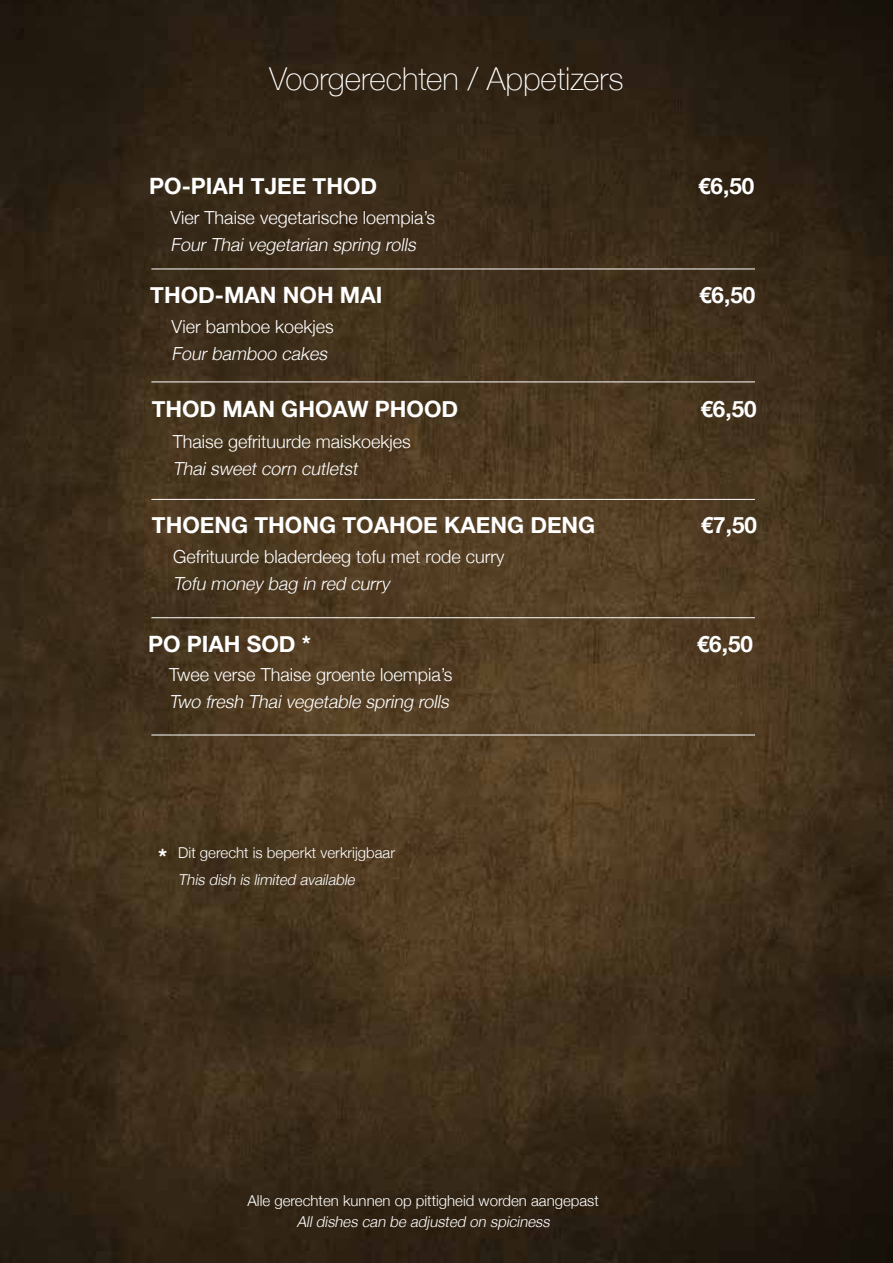
<style>
.page{position:relative;width:893px;height:1263px;background:#fff}
.page>*{position:absolute;margin:0;border:0;box-sizing:border-box;transform-origin:0 0}
.t1{font:100 31.5px "Helvetica Neue";color:#fff}
.t2{font:700 22.5px "Helvetica Neue";color:#fff}
.t3{font:300 18px "Helvetica Neue";color:#fff}
.t4{font:italic 300 18px "Helvetica Neue";color:#fff}
.t5{font:300 15px "Helvetica Neue";color:#fff}
.t6{font:italic 300 15px "Helvetica Neue";color:#fff}
</style>
<div class="page">
<img style="left:0;top:0;width:893px;height:1263px">
<hr style="left:151px;top:269px;width:604px;height:1px;background:#fff">
<hr style="left:151px;top:499px;width:604px;height:1px;background:#fff">
<hr style="left:151px;top:617px;width:604px;height:1px;background:#fff">
<hr style="left:151px;top:735px;width:604px;height:1px;background:#fff">
<hr style="left:151px;top:382px;width:604px;height:1px;background:#fff">
<h1 class="t1" style="left:269px;top:55px;width:356px">Voorgerechten / Appetizers</h1>
<p class="t2" style="left:149px;top:168px;width:229px">PO-PIAH TJEE THOD</p>
<p class="t2" style="left:698px;top:168px;width:58px">€6,50</p>
<p class="t3" style="left:171px;top:203px;width:266px">Vier Thaise vegetarische loempia’s</p>
<p class="t4" style="left:171px;top:230px;width:252px">FourThaivegetarian spring rolls</p>
<p class="t2" style="left:150px;top:278px;width:234px">THOD-MAN NOH MAI</p>
<p class="t2" style="left:699px;top:278px;width:58px">€6,50</p>
<p class="t3" style="left:172px;top:312px;width:164px">Vier bamboe koekjes</p>
<p class="t4" style="left:172px;top:339px;width:162px">Fourbamboo cakes</p>
<p class="t2" style="left:152px;top:392px;width:308px">THOD MAN GHOAW PHOOD</p>
<p class="t2" style="left:700px;top:392px;width:58px">€6,50</p>
<p class="t3" style="left:173px;top:427px;width:240px">Thaise gefrituurde maiskoekjes</p>
<p class="t4" style="left:173px;top:454px;width:191px">Thaisweetcorn cutletst</p>
<p class="t2" style="left:152px;top:507px;width:445px">THOENG THONG TOAHOE KAENG DENG</p>
<p class="t2" style="left:701px;top:507px;width:58px">€7,50</p>
<p class="t3" style="left:173px;top:542px;width:333px">Gefrituurde bladerdeeg tofu met rode curry</p>
<p class="t4" style="left:173px;top:569px;width:222px">Tofu moneybag in red curry</p>
<p class="t2" style="left:148px;top:626px;width:164px">PO PIAH SOD *</p>
<p class="t2" style="left:697px;top:626px;width:58px">€6,50</p>
<p class="t3" style="left:169px;top:660px;width:285px">Twee verse Thaise groente loempia’s</p>
<p class="t4" style="left:169px;top:687px;width:286px">Two fresh Thaivegetable spring rolls</p>
<p class="t2" style="left:158px;top:839px;width:11px">*</p>
<p class="t5" style="left:178px;top:841px;width:218px">Dit gerecht is beperkt verkrijgbaar</p>
<p class="t6" style="left:178px;top:868px;width:182px">This dish is limited available</p>
<p class="t5" style="left:247px;top:1188px;width:353px">Alle gerechten kunnen op pittigheid worden aangepast</p>
<p class="t6" style="left:297px;top:1209px;width:258px">Alldishes can be adjusted on spiciness</p>
</div>
